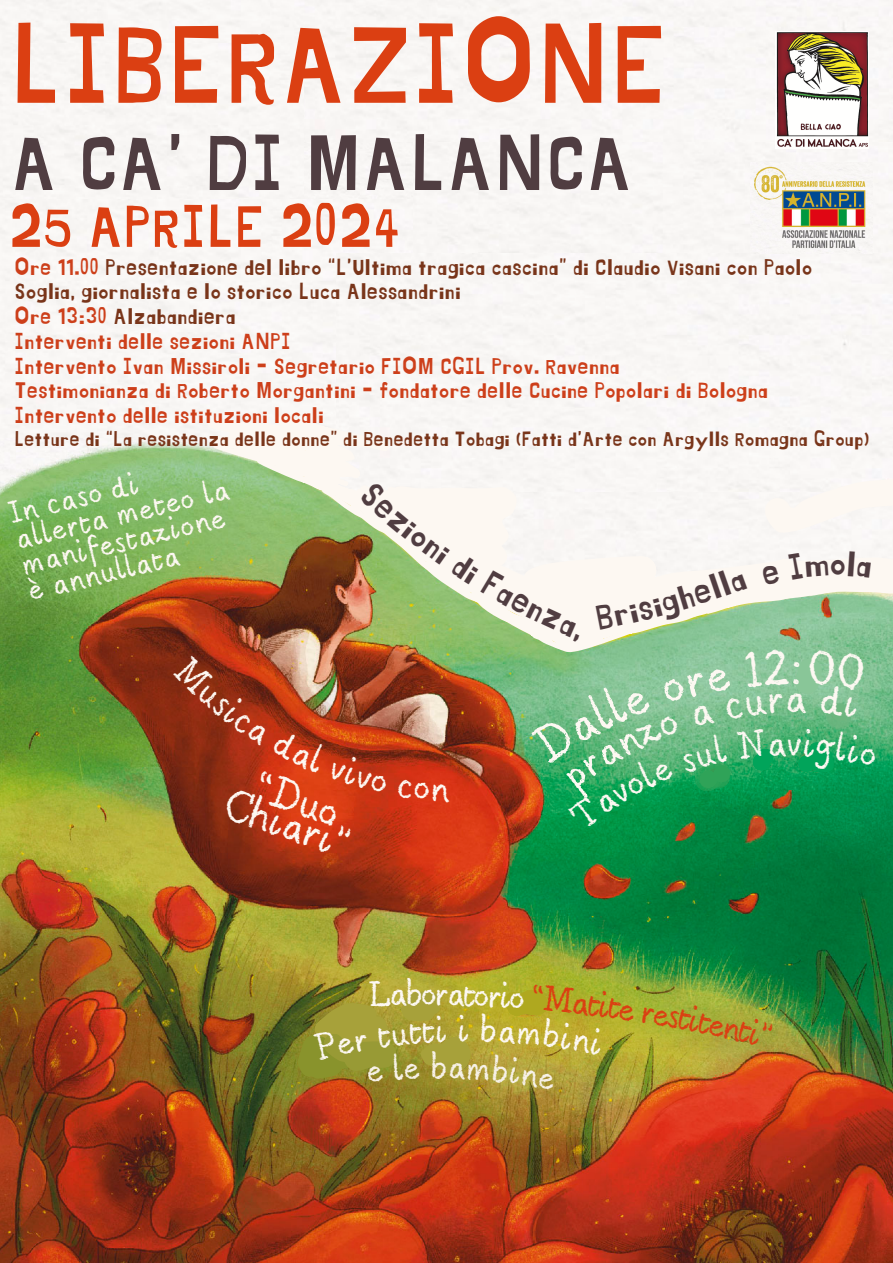
<style>
.page{position:relative;width:893px;height:1263px;background:#fff}
.page>*{position:absolute;margin:0;border:0;box-sizing:border-box;transform-origin:0 0}
.t1{font:109.57px "Jingleberry";letter-spacing:.045em;color:#db3f12}
.t2{font:76.43px "Jingleberry";letter-spacing:.045em;color:#503d41}
.t3{font:57.9px "Jingleberry";letter-spacing:.045em;color:#db3f12}
.t4{font:44.17px "Berton";color:#fdf8f2}
.t5{font:38.25px "Berton";color:#fdf8f2}
.t6{font:37.42px "Berton";color:#fdf8f2}
.t7{font:30.83px "Berton";color:#fdf8f2}
.t8{font:30.6px "Berton";color:#f7f1e7}
.t9{font:27.22px/26.4px "Berton";color:#fdf8f2}
.t10{font:22.35px/24.8px "Jingleberry";letter-spacing:.045em;color:#cd3f1a}
.t11{font:20.4px "Jingleberry";letter-spacing:.045em;color:#79351a}
.s1{color:#79351a}
</style>
<div class="page">
<img style="left:0;top:142px;width:893px;height:1121px">
<div style="left:270px;top:0;width:623px;height:142px;background:#f9f7f5"></div>
<div style="left:0;top:44px;width:303px;height:156px;background:#f8f6f4"></div>
<div style="left:0;top:200px;width:414px;height:238px;background:#f8f6f4"></div>
<div style="left:414px;top:142px;width:479px;height:112px;background:#f8f6f4"></div>
<div style="left:336px;top:254px;width:557px;height:162px;background:#f9f6f5"></div>
<img style="left:751px;top:163px;width:121px;height:90px">
<img style="left:776px;top:31px;width:92px;height:118px">
<img style="left:173px;top:416px;width:720px;height:415px">
<svg style="left:641px;top:1005px;width:132px;height:41px;background:#a8ad38"></svg>
<svg style="left:298px;top:980px;width:337px;height:110px;background:#a69d2f"></svg>
<p class="t1" style="left:12px;top:15px;width:655px">LIBERAZIONE</p>
<p class="t2" style="left:12px;top:129px;width:621px">A CA’ DI MALANCA</p>
<p class="t3" style="left:11px;top:201px;width:390px">25 APRILE 2024</p>
<p class="t10" style="left:15px;top:255px;width:798px">Ore 11.00 <span class="s1">Presentazione del libro “L’Ultima tragica cascina” di Claudio Visani con Paolo Soglia, giornalista e lo storico Luca Alessandrini<br></span>Ore 13:30 <span class="s1">Alzabandiera<br></span>Interventi delle sezioni ANPI<br>Intervento Ivan Missiroli - Segretario FIOM CGIL Prov. Ravenna<br>Testimonianza di Roberto Morgantini - fondatore delle Cucine Popolari di Bologna Intervento delle istituzioni locali</p>
<p class="t11" style="left:15px;top:429px;width:856px">Letture di “La resistenza delle donne” di Benedetta Tobagi (Fatti d’Arte con Argylls Romagna Group)</p>
<p class="t9" style="left:8px;top:503px;width:220px;rotate:-13deg">In caso di allerta meteo la manifestazione è annullata</p>
<h3 class="t5" style="left:262px;top:766px;width:89px;rotate:19deg">“Duo</h3>
<h3 class="t5" style="left:233px;top:784px;width:133px;rotate:19deg">Chiari”</h3>
<h3 class="t7" style="left:406px;top:978px;width:32px">bo</h3>
<h3 class="t8" style="left:430px;top:1051px;width:19px">b</h3>
<h3 class="t4" style="left:791px;top:644px;width:18px">:</h3>
<h3 class="t6" style="left:785px;top:679px;width:23px">a</h3>
</div>
